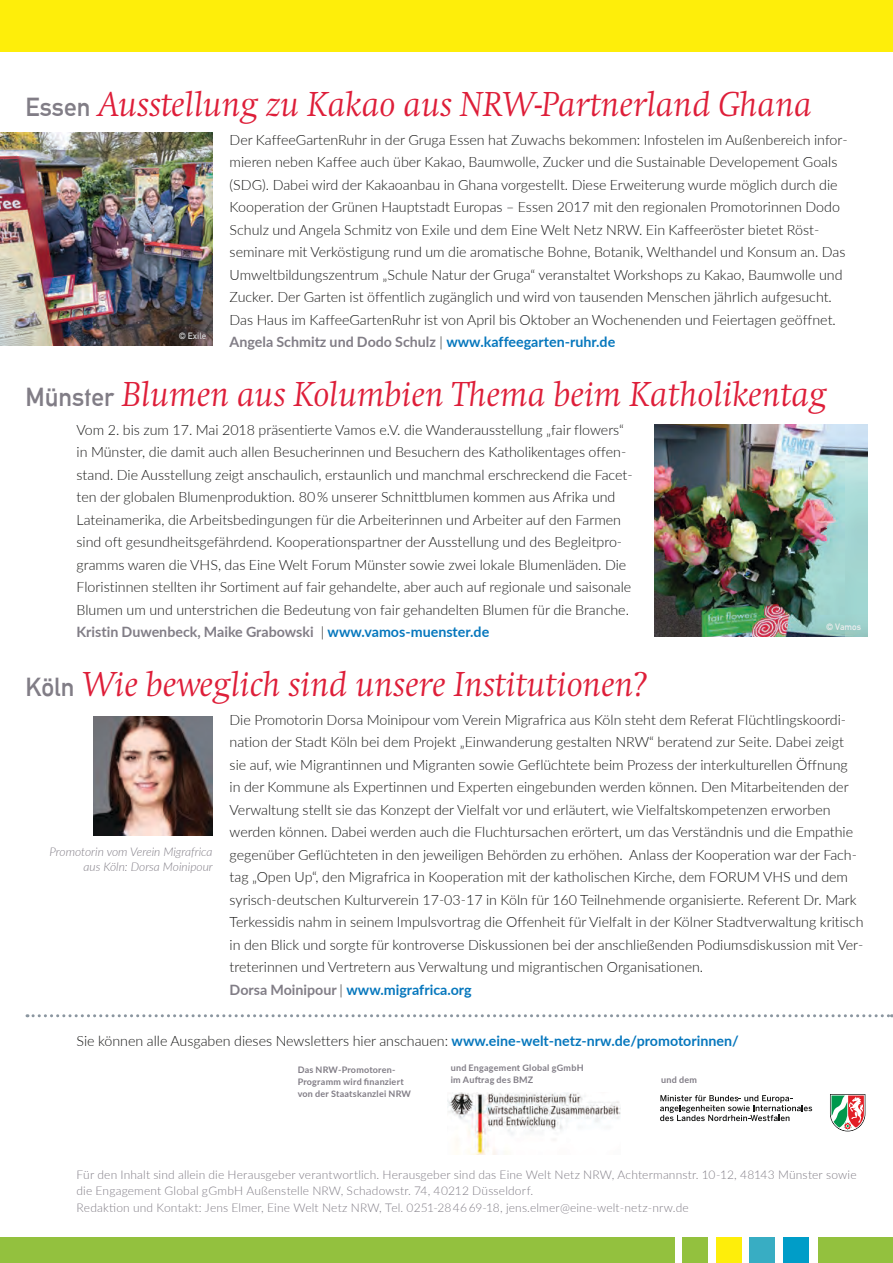
<style>
.page{position:relative;width:893px;height:1263px;background:#fff}
.page>*{position:absolute;margin:0;border:0;box-sizing:border-box;transform-origin:0 0}
.t1{font:italic 300 36px "Swift EF";color:#de1e39}
.t2{font:300 14.25px/22.5px "Lato";color:#181817}
.t3{font:300 12px/16.5px "Lato";letter-spacing:.015em;color:#817d86}
.t4{font:italic 300 12px/15px "Lato";color:#817d86;text-align:right}
.t5{font:700 9px/12px "Lato";letter-spacing:.025em;color:#817d86}
.t6{font:9px "Alte DIN1451 Mittelschrift";color:#d0d1d2}
.t7{font:9px "Alte DIN1451 Mittelschrift";color:#ededee}
.s1{font-family:"Alte DIN1451 Mittelschrift";font-weight:400;font-style:normal;font-size:25.5px;color:#817d86}
.s2{font-weight:700;color:#817d86}
.s3{font-weight:700;color:#0677bd}
</style>
<div class="page">
<div style="left:0;top:0;width:893px;height:51px;background:#feee0a"></div>
<svg style="left:27px;top:1014px;width:865px;height:3px"></svg>
<img style="left:0;top:133px;width:213px;height:212px">
<img style="left:655px;top:424px;width:212px;height:213px">
<div style="left:682px;top:1237px;width:26px;height:26px;background:#93c13e"></div>
<div style="left:0;top:1237px;width:674px;height:26px;background:#93c13e"></div>
<div style="left:716px;top:1237px;width:26px;height:26px;background:#feee0a"></div>
<div style="left:750px;top:1237px;width:25px;height:26px;background:#38adc3"></div>
<div style="left:783px;top:1237px;width:26px;height:26px;background:#009dc8"></div>
<div style="left:818px;top:1237px;width:75px;height:26px;background:#93c13e"></div>
<img style="left:94px;top:716px;width:119px;height:120px">
<img style="left:448px;top:1092px;width:173px;height:63px">
<svg style="left:830px;top:1094px;width:35px;height:37px"></svg>
<svg style="left:660px;top:1095px;width:152px;height:26px"></svg>
<h1 class="t1" style="left:26px;top:85px;width:788px"><span class="s1">Essen</span> Ausstellung zu Kakao aus NRW-Partnerland Ghana</h1>
<p class="t2" style="left:230px;top:128px;width:619px">Der KaffeeGartenRuhr in der Gruga Essen hat Zuwachs bekommen: Infostelen im Außenbereich infor&shy;mieren neben Kaffee auch über Kakao, Baumwolle, Zucker und die Sustainable Developement Goals (SDG). Dabei wird der Kakaoanbau in Ghana vorgestellt. Diese Erweiterung wurde möglich durch die Kooperation der Grünen Hauptstadt Europas – Essen 2017 mit den regionalen Promotorinnen Dodo Schulz und Angela Schmitz von Exile und dem Eine Welt Netz NRW. Ein Kaffeeröster bietet Röst&shy;seminare mit Verköstigung rund um die aromatische Bohne, Botanik, Welthandel und Konsum an. Das Umweltbildungszentrum „Schule Natur der Gruga“ veranstaltet Workshops zu Kakao, Baumwolle und Zucker. Der Garten ist öffentlich zugänglich und wird von tausenden Menschen jährlich aufgesucht.<br>Das Haus im KaffeeGartenRuhr ist von April bis Oktober an Wochenenden und Feiertagen geöffnet.<br><span class="s2">Angela Schmitz und Dodo Schulz</span> | <span class="s3">www.kaffeegarten-ruhr.de</span></p>
<h1 class="t1" style="left:26px;top:375px;width:803px"><span class="s1">Münster</span> Blumen aus Kolumbien Thema beim Katholikentag</h1>
<p class="t2" style="left:77px;top:418px;width:558px">Vom 2. bis zum 17. Mai 2018 präsentierte Vamos e.V. die Wanderausstellung „fair flowers“ in Münster, die damit auch allen Besucherinnen und Besuchern des Katholikentages offen&shy;stand. Die Ausstellung zeigt anschaulich, erstaunlich und manchmal erschreckend die Facet&shy;ten der globalen Blumenproduktion. 80 % unserer Schnittblumen kommen aus Afrika und Lateinamerika, die Arbeitsbedingungen für die Arbeiterinnen und Arbeiter auf den Farmen sind oft gesundheitsgefährdend. Kooperationspartner der Ausstellung und des Begleitpro&shy;gramms waren die VHS, das Eine Welt Forum Münster sowie zwei lokale Blumenläden. Die Floristinnen stellten ihr Sortiment auf fair gehandelte, aber auch auf regionale und saisonale Blumen um und unterstrichen die Bedeutung von fair gehandelten Blumen für die Branche.<br><span class="s2">Kristin Duwenbeck, Maike Grabowski</span> | <span class="s3">www.vamos-muenster.de</span></p>
<h1 class="t1" style="left:26px;top:664px;width:624px"><span class="s1">Köln</span> Wie beweglich sind unsere Institutionen?</h1>
<p class="t2" style="left:230px;top:708px;width:635px">Die Promotorin Dorsa Moinipour vom Verein Migrafrica aus Köln steht dem Referat Flüchtlingskoordi&shy;nation der Stadt Köln bei dem Projekt „Einwanderung gestalten NRW“ beratend zur Seite. Dabei zeigt sie auf, wie Migrantinnen und Migranten sowie Geflüchtete beim Prozess der interkulturellen Öffnung<br>in der Kommune als Expertinnen und Experten eingebunden werden können. Den Mitarbeitenden der Verwaltung stellt sie das Konzept der Vielfalt vor und erläutert, wie Vielfaltskompetenzen erworben werden können. Dabei werden auch die Fluchtursachen erörtert, um das Verständnis und die Empathie gegenüber Geflüchteten in den jeweiligen Behörden zu erhöhen. Anlass der Kooperation war der Fach&shy;tag „Open Up“, den Migrafrica in Kooperation mit der katholischen Kirche, dem FORUM VHS und dem syrisch-deutschen Kulturverein 17-03-17 in Köln für 160 Teilnehmende organisierte. Referent Dr. Mark Terkessidis nahm in seinem Impulsvortrag die Offenheit für Vielfalt in der Kölner Stadtverwaltung kritisch in den Blick und sorgte für kontroverse Diskussionen bei der anschließenden Podiumsdiskussion mit Ver&shy;treterinnen und Vertretern aus Verwaltung und migrantischen Organisationen.<br><span class="s2">Dorsa Moinipour</span> | <span class="s3">www.migrafrica.org</span></p>
<p class="t2" style="left:77px;top:1029px;width:664px">Sie können alle Ausgaben dieses Newsletters hier anschauen: <span class="s3">www.eine-welt-netz-nrw.de/promotorinnen/</span></p>
<p class="t6" style="left:179px;top:331px;width:29px">© Exile</p>
<p class="t7" style="left:826px;top:622px;width:37px">© Vamos</p>
<p class="t4" style="left:50px;top:844px;width:165px">Promotorin vom Verein Migrafrica aus Köln: Dorsa Moinipour</p>
<p class="t5" style="left:298px;top:1063px;width:115px">Das NRW-Promotoren-<br>Programm wird finanziert von der Staatskanzlei NRW</p>
<p class="t5" style="left:451px;top:1062px;width:134px">und Engagement Global gGmbH im Auftrag des BMZ</p>
<p class="t5" style="left:661px;top:1073px;width:37px">und dem</p>
<p class="t3" style="left:77px;top:1166px;width:782px">Für den Inhalt sind allein die Herausgeber verantwortlich. Herausgeber sind das Eine Welt Netz NRW, Achtermannstr. 10-12, 48143 Münster sowie die Engagement Global gGmbH Außenstelle NRW, Schadowstr. 74, 40212 Düsseldorf.<br>Redaktion und Kontakt: Jens Elmer, Eine Welt Netz NRW, Tel. 0251-28 46 69-18, jens.elmer@eine-welt-netz-nrw.de</p>
</div>
